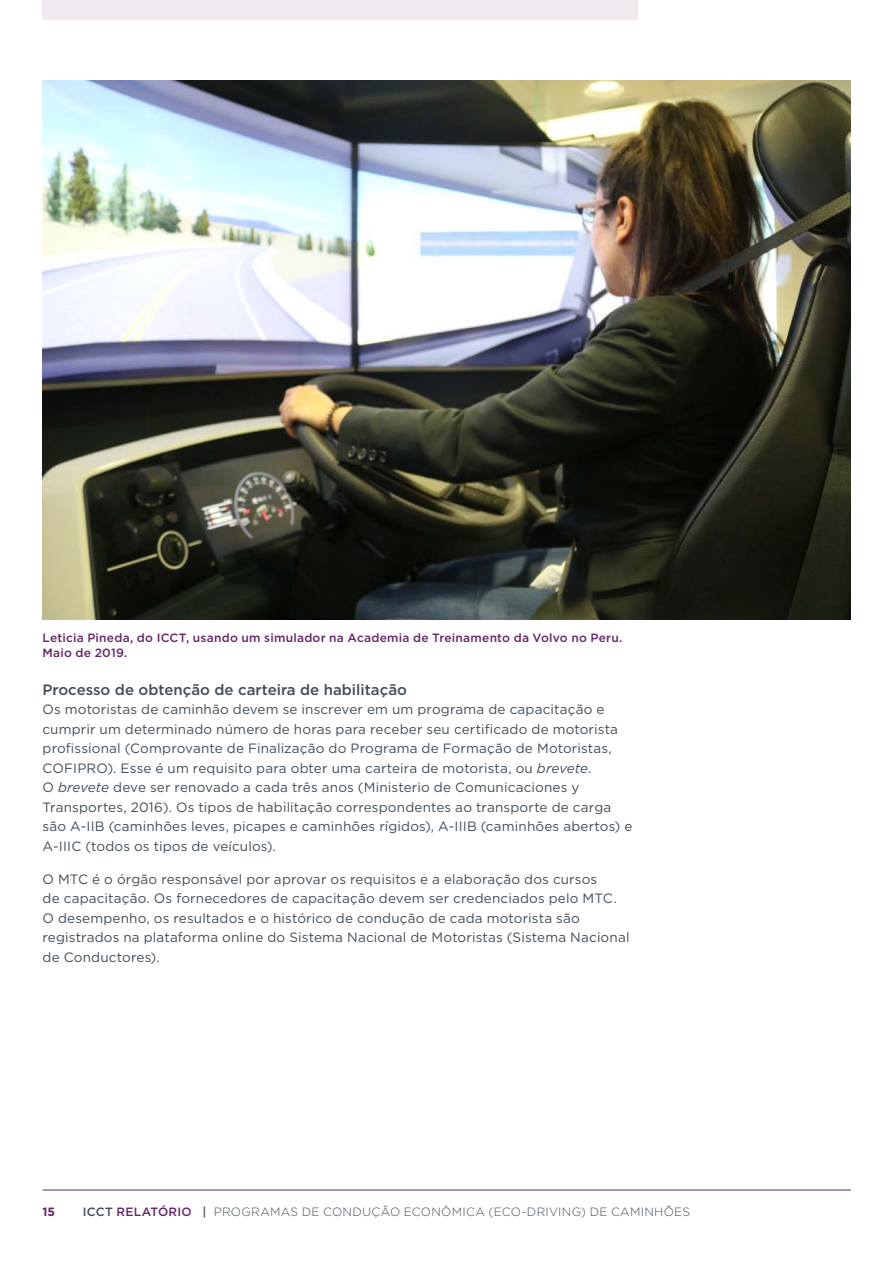
<style>
.page{position:relative;width:893px;height:1263px;background:#fff}
.page>*{position:absolute;margin:0;border:0;box-sizing:border-box;transform-origin:0 0}
.t1{font:500 15px "Gotham";color:#414d56}
.t2{font:13.5px/19.5px "Gotham";letter-spacing:.01em;color:#414d56}
.t3{font:500 12px/14.4px "Gotham";letter-spacing:.02em;color:#652566}
.t4{font:300 12px "Gotham";letter-spacing:.025em;color:#414d56}
.t5{font:700 12px "Gotham";color:#652566}
.s1{font-style:italic}
.s2{font-weight:500}
.s3{font-weight:500;color:#652566}
</style>
<div class="page">
<hr style="left:43px;top:1190px;width:808px;height:1px;background:#652566">
<div style="left:43px;top:0;width:595px;height:20px;background:#f0e9f0"></div>
<img style="left:43px;top:81px;width:807px;height:538px">
<p class="t3" style="left:43px;top:630px;width:581px">Leticia Pineda, do ICCT, usando um simulador na Academia de Treinamento da Volvo no Peru.<br>Maio de 2019.</p>
<p class="t1" style="left:43px;top:680px;width:366px">Processo de obtenção de carteira de habilitação</p>
<p class="t2" style="left:43px;top:699px;width:591px">Os motoristas de caminhão devem se inscrever em um programa de capacitação e cumprir um determinado número de horas para receber seu certificado de motorista profissional (Comprovante de Finalização do Programa de Formação de Motoristas, COFIPRO). Esse é um requisito para obter uma carteira de motorista, ou <span class="s1">brevete</span>.<br>O <span class="s1">brevete</span> deve ser renovado a cada três anos (Ministerio de Comunicaciones y Transportes, 2016). Os tipos de habilitação correspondentes ao transporte de carga são A-IIB (caminhões leves, picapes e caminhões rígidos), A-IIIB (caminhões abertos) e A-IIIC (todos os tipos de veículos).</p>
<p class="t2" style="left:43px;top:869px;width:589px">O MTC é o órgão responsável por aprovar os requisitos e a elaboração dos cursos<br>de capacitação. Os fornecedores de capacitação devem ser credenciados pelo MTC.<br>O desempenho, os resultados e o histórico de condução de cada motorista são registrados na plataforma online do Sistema Nacional de Motoristas (Sistema Nacional de Conductores).</p>
<p class="t5" style="left:43px;top:1203px;width:14px">15</p>
<p class="t4" style="left:83px;top:1204px;width:609px"><span class="s2">ICCT</span> <span class="s3">RELATÓRIO</span> <span class="s2">|</span> PROGRAMAS DE CONDUÇÃO ECONÔMICA (ECO-DRIVING) DE CAMINHÕES</p>
</div>
